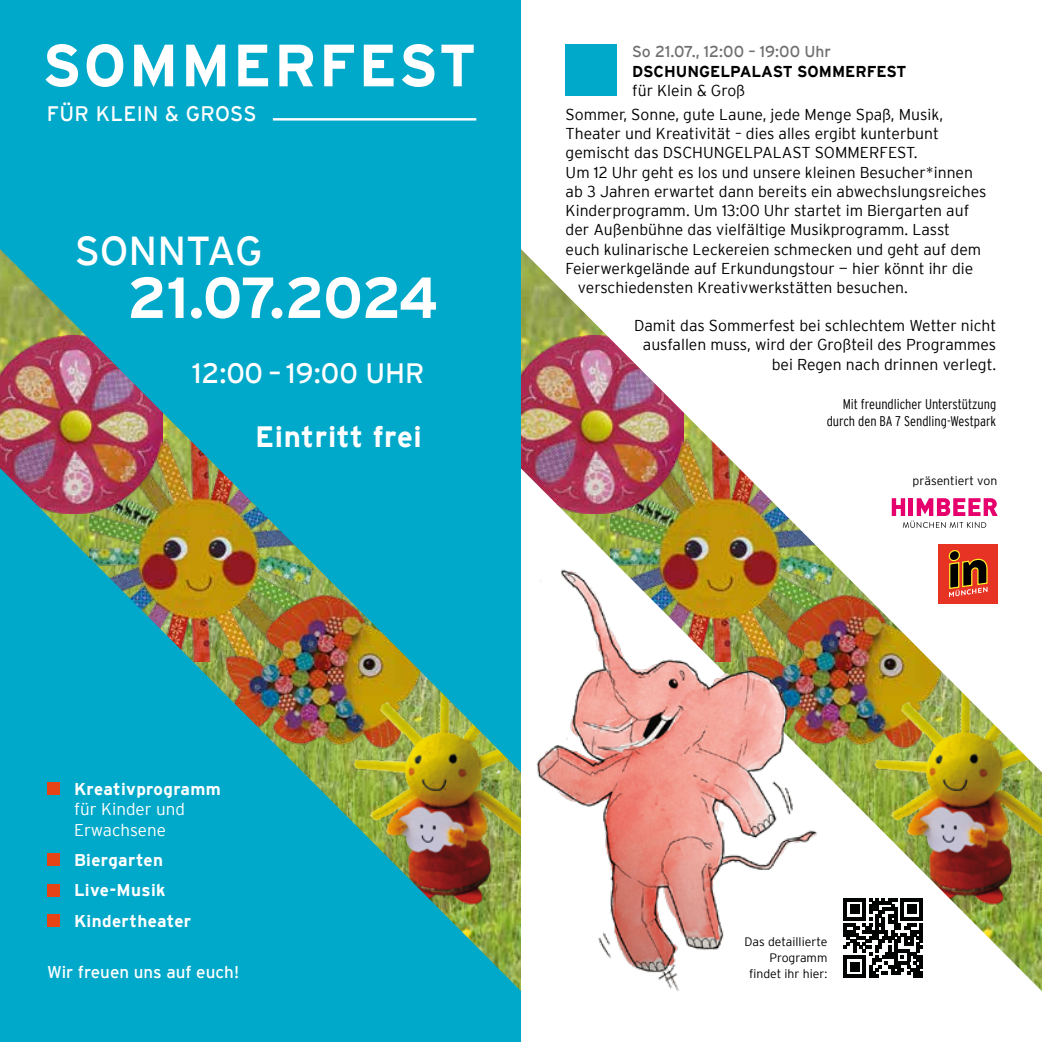
<style>
.page{position:relative;width:1042px;height:1042px;background:#fff}
.page>*{position:absolute;margin:0;border:0;box-sizing:border-box;transform-origin:0 0}
.t1{font:700 59.5px "Interstate";letter-spacing:.04em;color:#fff}
.t2{font:700 57.75px "Interstate";letter-spacing:-.02em;color:#fff}
.t3{font:40.43px "Interstate";letter-spacing:-.005em;color:#fff}
.t4{font:700 29.4px "Interstate";letter-spacing:.02em;color:#fff}
.t5{font:28px "Interstate";color:#fff}
.t6{font:21px "Interstate";letter-spacing:.02em;color:#fff}
.t7{font:700 16.97px/30.4px "Interstate";letter-spacing:.02em;color:#fff}
.t8{font:300 16.97px/20.5px "Interstate";color:#fff}
.t9{font:16.97px "Interstate";color:#fff}
.t10{font:300 15.75px/19.2px "Interstate";color:#000}
.t11{font:700 15.75px "Interstate";color:#000}
.t12{font:15.75px "Interstate";color:#706f6f}
.t13{font:300 condensed 14px/16.8px "Interstate";color:#000;text-align:right}
.t14{font:300 12.25px/15.8px "Interstate";color:#000;text-align:right}
</style>
<div class="page">
<svg style="left:0;top:0;width:521px;height:468px;fill:#00a8c9"></svg>
<img style="left:0;top:468px;width:521px;height:574px">
<img style="left:521px;top:44px;width:218px;height:424px">
<img style="left:521px;top:468px;width:521px;height:523px">
<div style="left:566px;top:45px;width:51px;height:51px;background:#00a8c9"></div>
<hr style="left:273px;top:118px;width:203px;height:3px;background:#fff">
<div style="left:47px;top:782px;width:13px;height:12px;background:#e74315"></div>
<div style="left:47px;top:853px;width:13px;height:13px;background:#e74315"></div>
<div style="left:47px;top:884px;width:13px;height:12px;background:#e74315"></div>
<div style="left:47px;top:914px;width:13px;height:13px;background:#e74315"></div>
<img style="left:492px;top:561px;width:335px;height:434px">
<svg style="left:892px;top:498px;width:105px;height:30px"></svg>
<div style="left:938px;top:544px;width:59px;height:59px;background:#e63323"></div>
<svg style="left:948px;top:550px;width:40px;height:47px"></svg>
<svg style="left:843px;top:898px;width:80px;height:79px"></svg>
<hr style="left:843px;top:974px;width:23px;height:3px;background:#010202">
<div style="left:850px;top:962px;width:9px;height:9px;background:#010202"></div>
<h1 class="t1" style="left:42px;top:32px;width:436px">SOMMERFEST</h1>
<h3 class="t6" style="left:47px;top:101px;width:211px">FÜR KLEIN &amp; GROSS</h3>
<h3 class="t3" style="left:75px;top:228px;width:189px">SONNTAG</h3>
<h2 class="t2" style="left:127px;top:265px;width:312px">21.07.2024</h2>
<h3 class="t5" style="left:192px;top:357px;width:234px">12:00 – 19:00 UHR</h3>
<h3 class="t4" style="left:255px;top:420px;width:168px">Eintritt frei</h3>
<p class="t12" style="left:632px;top:43px;width:200px">So 21.07., 12:00 – 19:00 Uhr</p>
<p class="t11" style="left:632px;top:62px;width:276px">DSCHUNGELPALAST SOMMERFEST</p>
<p class="t10" style="left:566px;top:78px;width:379px;line-height:24.2px;text-indent:66px">für Klein &amp; Groß<br>Sommer, Sonne, gute Laune, jede Menge Spaß, Musik,</p>
<p class="t10" style="left:566px;top:124px;width:375px">Theater und Kreativität – dies alles ergibt kunterbunt</p>
<p class="t10" style="left:566px;top:143px;width:353px">gemischt das DSCHUNGELPALAST SOMMERFEST.</p>
<p class="t10" style="left:566px;top:162px;width:409px">Um 12 Uhr geht es los und unsere kleinen Besucher*innen</p>
<p class="t10" style="left:566px;top:182px;width:422px">ab 3 Jahren erwartet dann bereits ein abwechslungsreiches</p>
<p class="t10" style="left:566px;top:201px;width:405px">Kinderprogramm. Um 13:00 Uhr startet im Biergarten auf</p>
<p class="t10" style="left:566px;top:220px;width:386px">der Außenbühne das vielfältige Musikprogramm. Lasst</p>
<p class="t10" style="left:566px;top:239px;width:417px">euch kulinarische Leckereien schmecken und geht auf dem</p>
<p class="t10" style="left:566px;top:259px;width:409px">Feierwerkgelände auf Erkundungstour — hier könnt ihr die</p>
<p class="t10" style="left:578px;top:278px;width:331px">verschiedensten Kreativwerkstätten besuchen.</p>
<p class="t10" style="left:634px;top:316px;width:364px;text-align:right">Damit das Sommerfest bei schlechtem Wetter nicht ausfallen muss, wird der Großteil des Programmes bei Regen nach drinnen verlegt.</p>
<p class="t13" style="left:826px;top:395px;width:171px">Mit freundlicher Unterstützung durch den BA 7 Sendling-Westpark</p>
<p class="t14" style="left:912px;top:473px;width:86px">präsentiert von</p>
<p class="t7" style="left:74px;top:773px;width:148px">Kreativprogramm</p>
<p class="t8" style="left:74px;top:799px;width:113px">für Kinder und<br>Erwachsene</p>
<p class="t7" style="left:74px;top:844px;width:119px">Biergarten<br>Live-Musik<br>Kindertheater</p>
<p class="t9" style="left:47px;top:962px;width:193px">Wir freuen uns auf euch!</p>
<p class="t14" style="left:744px;top:933px;width:84px">Das detaillierte<br>Programm findet ihr hier:</p>
</div>
